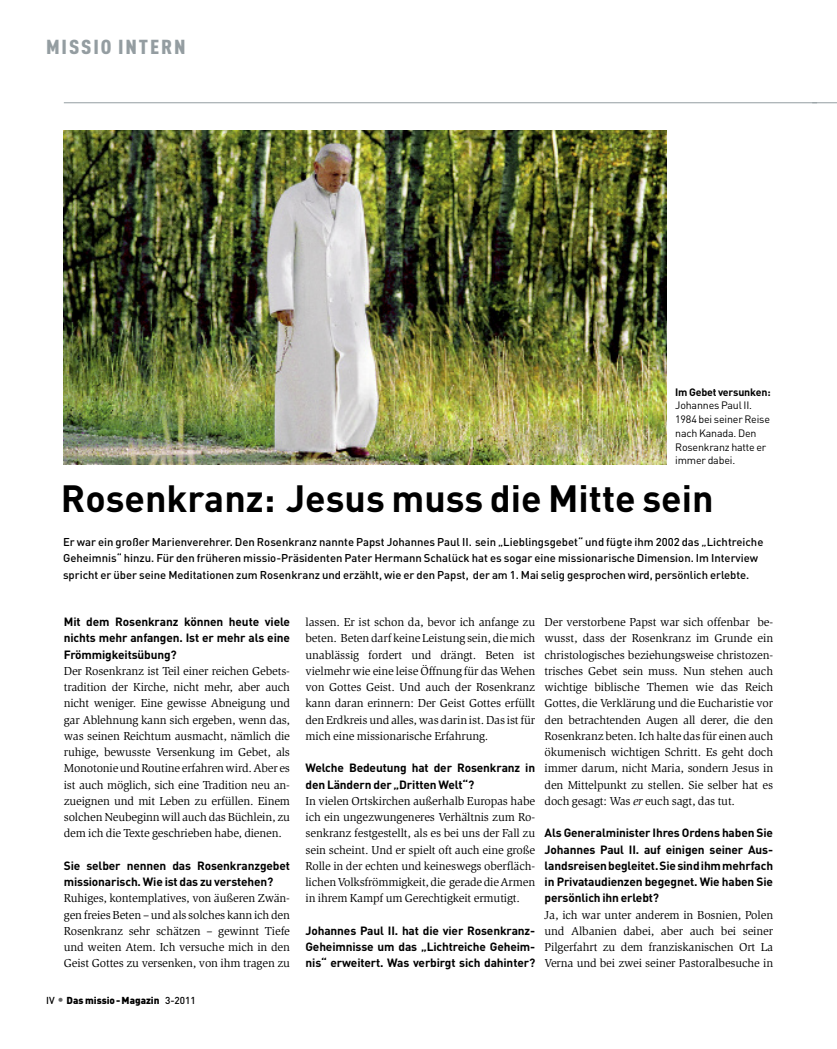
<style>
.page{position:relative;width:837px;height:1049px;background:#fff}
.page>*{position:absolute;margin:0;border:0;box-sizing:border-box;transform-origin:0 0}
.t1{font:700 37.5px "DIN Pro";color:#000}
.t2{font:900 20px "DIN Cond";letter-spacing:.085em;color:#949da1;scale:1.1 1}
.t3{font:11.88px/16.2px "Slimbach Std";letter-spacing:-.01em;color:#000;text-align:justify}
.t4{font:700 11.88px/16.2px "DIN Pro";letter-spacing:-.01em;color:#000;text-align:justify}
.t5{font:500 11.25px/16.2px "DIN Pro";color:#000}
.t6{font:10.62px/13.8px "DIN Pro";letter-spacing:-.015em;color:#000}
.t7{font:700 10.62px "DIN Pro";letter-spacing:-.015em;color:#000}
.t8{font:900 10px "DIN Pro";color:#000}
.s1{font-weight:500}
.s2{font-weight:500;font-size:12.5px;color:#666}
.s3{font-style:italic}
</style>
<div class="page">
<svg style="left:816px;top:102px;width:20px;height:1px"></svg>
<hr style="left:64px;top:102px;width:752px;height:1px;background:#949da1">
<img style="left:64px;top:130px;width:601px;height:334px">
<h2 class="t2" style="left:46px;top:35px;width:128px">MISSIO INTERN</h2>
<p class="t7" style="left:675px;top:385px;width:97px">Im Gebet versunken:</p>
<p class="t6" style="left:675px;top:398px;width:96px">Johannes Paul II.<br>1984 bei seiner Reise nach Kanada. Den<br>Rosenkranz hatte er immer dabei.</p>
<h1 class="t1" style="left:61px;top:476px;width:654px">Rosenkranz: Jesus muss die Mitte sein</h1>
<p class="t5" style="left:63px;top:534px;width:701px">Er war ein großer Marienverehrer. Den Rosenkranz nannte Papst Johannes Paul II. sein „Lieblingsgebet“ und fügte ihm 2002 das „Lichtreiche<br>Geheimnis“ hinzu. Für den früheren missio-Präsidenten Pater Hermann Schalück hat es sogar eine missionarische Dimension. Im Interview spricht er über seine Meditationen zum Rosenkranz und erzählt, wie er den Papst, der am 1. Mai selig gesprochen wird, persönlich erlebte.</p>
<p class="t4" style="left:64px;top:613px;width:227px">Mit dem Rosenkranz können heute viele nichts mehr anfangen. Ist er mehr als eine Frömmigkeitsübung?</p>
<p class="t3" style="left:64px;top:664px;width:227px">Der Rosenkranz ist Teil einer reichen Gebets&shy;tradition der Kirche, nicht mehr, aber auch nicht weniger. Eine gewisse Abneigung und gar Ablehnung kann sich ergeben, wenn das, was seinen Reichtum ausmacht, nämlich die ruhige, bewusste Versenkung im Gebet, als MonotonieundRoutine erfahrenwird.Aber es ist auch möglich, sich eine Tradition neu an&shy;zueignen und mit Leben zu erfüllen. Einem solchen Neubeginn will auch das Büchlein, zu dem ich die Texte geschrieben habe, dienen.</p>
<p class="t4" style="left:64px;top:857px;width:227px">Sie selber nennen das Rosenkranzgebet missionarisch. Wie ist das zu verstehen?</p>
<p class="t3" style="left:64px;top:891px;width:228px">Ruhiges, kontemplatives, von äußeren Zwän&shy;genfreiesBeten–und als solches kannichden Rosenkranz sehr schätzen – gewinnt Tiefe und weiten Atem. Ich versuche mich in den Geist Gottes zu versenken, von ihm tragen zu</p>
<p class="t8" style="left:46px;top:994px;width:151px"><span class="s1">IV</span> <span class="s2">•</span> Das missio-Magazin <span class="s1">3-2011</span></p>
<p class="t3" style="left:305px;top:615px;width:231px">lassen. Er ist schon da, bevor ich anfange zu beten. Beten darf keine Leistung sein, die mich unablässig fordert und drängt. Beten ist vielmehr wie eine leise Öffnung für das Wehen von Gottes Geist. Und auch der Rosenkranz kann daran erinnern: Der Geist Gottes erfüllt den Erdkreis und alles, was darin ist. Das ist für mich eine missionarische Erfahrung.</p>
<p class="t4" style="left:305px;top:760px;width:231px">Welche Bedeutung hat der Rosenkranz in den Ländern der „Dritten Welt“?</p>
<p class="t3" style="left:305px;top:794px;width:231px">In vielen Ortskirchen außerhalb Europas habe ich ein ungezwungeneres Verhältnis zum Ro&shy;senkranz festgestellt, als es bei uns der Fall zu sein scheint. Und er spielt oft auch eine große Rolle in der echten und keineswegs oberfläch&shy;lichenVolksfrömmigkeit,die geradedieArmen in ihrem Kampf um Gerechtigkeit ermutigt.</p>
<p class="t4" style="left:305px;top:922px;width:231px">Johannes Paul II. hat die vier Rosenkranz-Geheimnisse um das „Lichtreiche Geheim&shy;nis“ erweitert. Was verbirgt sich dahinter?</p>
<p class="t3" style="left:544px;top:615px;width:230px">Der verstorbene Papst war sich offenbar be&shy;wusst, dass der Rosenkranz im Grunde ein christologisches beziehungsweise christozen&shy;trisches Gebet sein muss. Nun stehen auch wichtige biblische Themen wie das Reich Gottes, die Verklärung und die Eucharistie vor den betrachtenden Augen all derer, die den Rosenkranz beten. Ich halte das für einen auch ökumenisch wichtigen Schritt. Es geht doch immer darum, nicht Maria, sondern Jesus in den Mittelpunkt zu stellen. Sie selber hat es doch gesagt: Was <span class="s3">er</span> euch sagt, das tut.</p>
<p class="t4" style="left:544px;top:825px;width:230px">Als Generalminister Ihres Ordens haben Sie Johannes Paul II. auf einigen seiner Aus&shy;landsreisenbegleitet.Siesindihmmehrfach in Privataudienzen begegnet. Wie haben Sie persönlich ihn erlebt?</p>
<p class="t3" style="left:544px;top:907px;width:230px">Ja, ich war unter anderem in Bosnien, Polen und Albanien dabei, aber auch bei seiner Pilgerfahrt zu dem franziskanischen Ort La Verna und bei zwei seiner Pastoralbesuche in</p>
</div>
